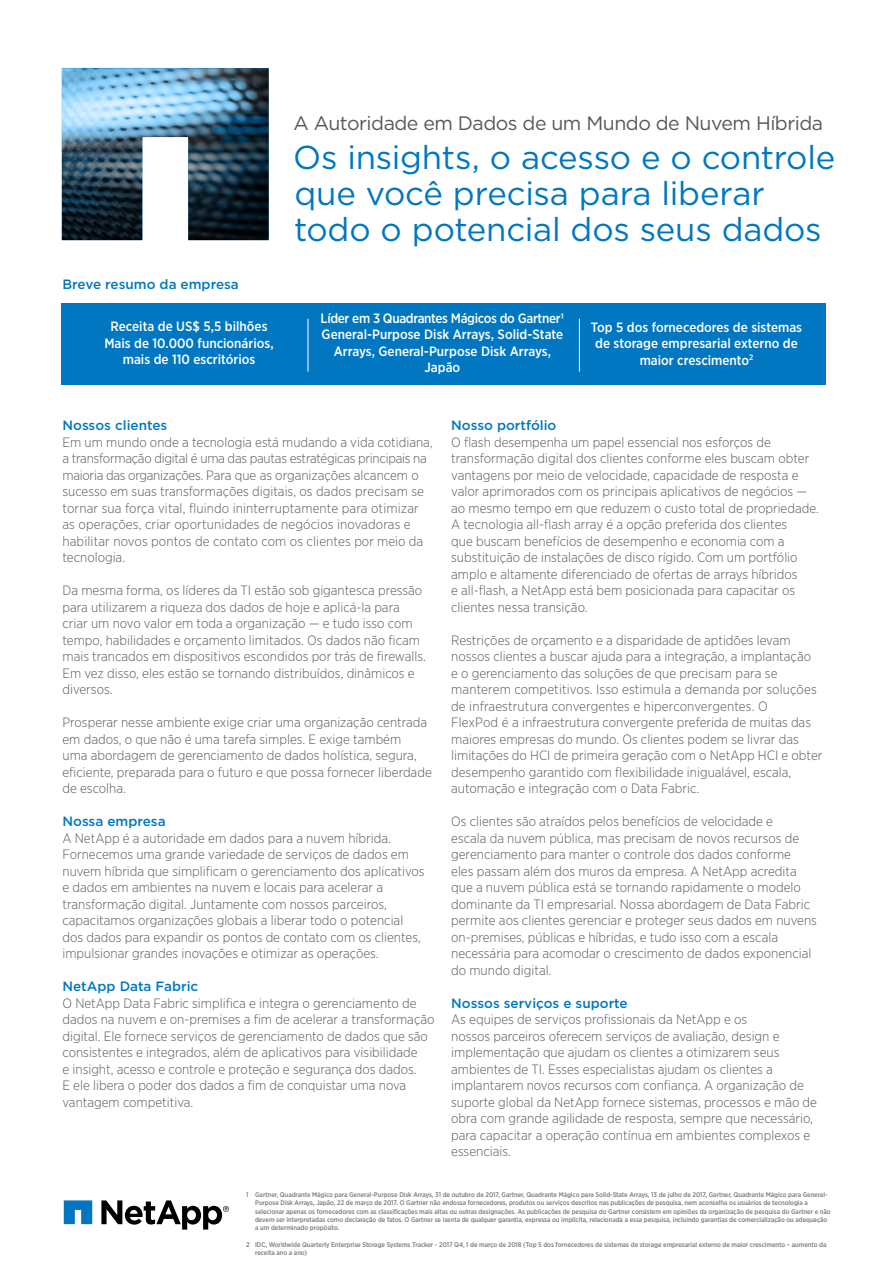
<style>
.page{position:relative;width:893px;height:1263px;background:#fff}
.page>*{position:absolute;margin:0;border:0;box-sizing:border-box;transform-origin:0 0}
.t1{font:33px/36px "Gotham";letter-spacing:-.005em;color:#0077c0}
.t2{font:19.5px "Gotham";letter-spacing:-.025em;color:#58585b}
.t3{font:300 13.5px/16.5px "Gotham Narrow";color:#58585b}
.t4{font:500 13.5px/16.5px "Gotham Narrow";color:#fff;text-align:center}
.t5{font:500 13.5px "Gotham";color:#0077c0}
.t6{font:500 6.75px/8.2px "Gotham Narrow";letter-spacing:-.01em;color:#787a7d}
</style>
<div class="page">
<div style="left:61px;top:303px;width:765px;height:81px;background:#0077c0"></div>
<hr style="left:308px;top:319px;width:1px;height:53px;background:#fff">
<hr style="left:579px;top:319px;width:1px;height:53px;background:#fff">
<svg style="left:64px;top:1200px;width:28px;height:24px"></svg>
<svg style="left:101px;top:1200px;width:128px;height:29px"></svg>
<svg style="left:62px;top:68px;width:207px;height:172px;background:#5d7a8d"></svg>
<p class="t5" style="left:63px;top:275px;width:178px">Breve resumo da empresa</p>
<h2 class="t2" style="left:293px;top:111px;width:531px">A Autoridade em Dados de um Mundo de Nuvem Híbrida</h2>
<h1 class="t1" style="left:293px;top:139px;width:544px">Os insights, o acesso e o controle que você precisa para liberar todo o potencial dos seus dados</h1>
<p class="t4" style="left:104px;top:318px;width:171px">Receita de US$ 5,5 bilhões<br>Mais de 10.000 funcionários, mais de 110 escritórios</p>
<p class="t4" style="left:321px;top:310px;width:245px">Líder em 3 Quadrantes Mágicos do Gartner1<br>General-Purpose Disk Arrays, Solid-State<br>Arrays, General-Purpose Disk Arrays,<br>Japão</p>
<p class="t4" style="left:591px;top:319px;width:213px">Top 5 dos fornecedores de sistemas de storage empresarial externo de maior crescimento<sup>2</sup></p>
<p class="t5" style="left:62px;top:417px;width:106px">Nossos clientes</p>
<p class="t3" style="left:62px;top:433px;width:372px">Em um mundo onde a tecnologia está mudando a vida cotidiana, a transformação digital é uma das pautas estratégicas principais na maioria das organizações. Para que as organizações alcancem o sucesso em suas transformações digitais, os dados precisam se tornar sua força vital, fluindo ininterruptamente para otimizar as operações, criar oportunidades de negócios inovadoras e habilitar novos pontos de contato com os clientes por meio da tecnologia.</p>
<p class="t3" style="left:62px;top:582px;width:365px">Da mesma forma, os líderes da TI estão sob gigantesca pressão para utilizarem a riqueza dos dados de hoje e aplicá-la para criar um novo valor em toda a organização — e tudo isso com tempo, habilidades e orçamento limitados. Os dados não ficam mais trancados em dispositivos escondidos por trás de firewalls.<br>Em vez disso, eles estão se tornando distribuídos, dinâmicos e diversos.</p>
<p class="t3" style="left:62px;top:714px;width:371px">Prosperar nesse ambiente exige criar uma organização centrada em dados, o que não é uma tarefa simples. E exige também<br>uma abordagem de gerenciamento de dados holística, segura, eficiente, preparada para o futuro e que possa fornecer liberdade de escolha.</p>
<p class="t5" style="left:62px;top:812px;width:105px">Nossa empresa</p>
<p class="t3" style="left:62px;top:829px;width:364px">A NetApp é a autoridade em dados para a nuvem híbrida.<br>Fornecemos uma grande variedade de serviços de dados em nuvem híbrida que simplificam o gerenciamento dos aplicativos e dados em ambientes na nuvem e locais para acelerar a transformação digital. Juntamente com nossos parceiros, capacitamos organizações globais a liberar todo o potencial dos dados para expandir os pontos de contato com os clientes, impulsionar grandes inovações e otimizar as operações.</p>
<p class="t5" style="left:62px;top:977px;width:137px">NetApp Data Fabric</p>
<p class="t3" style="left:62px;top:994px;width:373px">O NetApp Data Fabric simplifica e integra o gerenciamento de dados na nuvem e on-premises a fim de acelerar a transformação digital. Ele fornece serviços de gerenciamento de dados que são consistentes e integrados, além de aplicativos para visibilidade<br>e insight, acesso e controle e proteção e segurança dos dados.<br>E ele libera o poder dos dados a fim de conquistar uma nova vantagem competitiva.</p>
<p class="t5" style="left:451px;top:416px;width:107px">Nosso portfólio</p>
<p class="t3" style="left:451px;top:433px;width:369px">O flash desempenha um papel essencial nos esforços de transformação digital dos clientes conforme eles buscam obter vantagens por meio de velocidade, capacidade de resposta e valor aprimorados com os principais aplicativos de negócios — ao mesmo tempo em que reduzem o custo total de propriedade.<br>A tecnologia all-flash array é a opção preferida dos clientes<br>que buscam benefícios de desempenho e economia com a substituição de instalações de disco rígido. Com um portfólio amplo e altamente diferenciado de ofertas de arrays híbridos<br>e all-flash, a NetApp está bem posicionada para capacitar os clientes nessa transição.</p>
<p class="t3" style="left:451px;top:631px;width:373px">Restrições de orçamento e a disparidade de aptidões levam nossos clientes a buscar ajuda para a integração, a implantação<br>e o gerenciamento das soluções de que precisam para se manterem competitivos. Isso estimula a demanda por soluções de infraestrutura convergentes e hiperconvergentes. O<br>FlexPod é a infraestrutura convergente preferida de muitas das maiores empresas do mundo. Os clientes podem se livrar das limitações do HCI de primeira geração com o NetApp HCI e obter desempenho garantido com flexibilidade inigualável, escala, automação e integração com o Data Fabric.</p>
<p class="t3" style="left:451px;top:813px;width:367px">Os clientes são atraídos pelos benefícios de velocidade e<br>escala da nuvem pública, mas precisam de novos recursos de gerenciamento para manter o controle dos dados conforme<br>eles passam além dos muros da empresa. A NetApp acredita que a nuvem pública está se tornando rapidamente o modelo dominante da TI empresarial. Nossa abordagem de Data Fabric permite aos clientes gerenciar e proteger seus dados em nuvens on-premises, públicas e híbridas, e tudo isso com a escala necessária para acomodar o crescimento de dados exponencial do mundo digital.</p>
<p class="t5" style="left:451px;top:994px;width:178px">Nossos serviços e suporte</p>
<p class="t3" style="left:451px;top:1011px;width:367px">As equipes de serviços profissionais da NetApp e os<br>nossos parceiros oferecem serviços de avaliação, design e implementação que ajudam os clientes a otimizarem seus ambientes de TI. Esses especialistas ajudam os clientes a implantarem novos recursos com confiança. A organização de suporte global da NetApp fornece sistemas, processos e mão de obra com grande agilidade de resposta, sempre que necessário, para capacitar a operação contínua em ambientes complexos e essenciais.</p>
<p class="t6" style="left:255px;top:1190px;width:577px;text-indent:-9px">1 Gartner, Quadrante Mágico para General-Purpose Disk Arrays, 31 de outubro de 2017, Gartner, Quadrante Mágico para Solid-State Arrays, 13 de julho de 2017, Gartner, Quadrante Mágico para General-Purpose Disk Arrays, Japão, 22 de março de 2017. O Gartner não endossa fornecedores, produtos ou serviços descritos nas publicações de pesquisa, nem aconselha os usuários de tecnologia a selecionar apenas os fornecedores com as classificações mais altas ou outras designações. As publicações de pesquisa do Gartner consistem em opiniões da organização de pesquisa do Gartner e não devem ser interpretadas como declaração de fatos. O Gartner se isenta de qualquer garantia, expressa ou implícita, relacionada a essa pesquisa, incluindo garantias de comercialização ou adequação a um determinado propósito.</p>
<p class="t6" style="left:255px;top:1240px;width:573px;text-indent:-9px">2 IDC, Worldwide Quarterly Enterprise Storage Systems Tracker - 2017 Q4, 1 de março de 2018 (Top 5 dos fornecedores de sistemas de storage empresarial externo de maior crescimento – aumento da receita ano a ano)</p>
</div>
